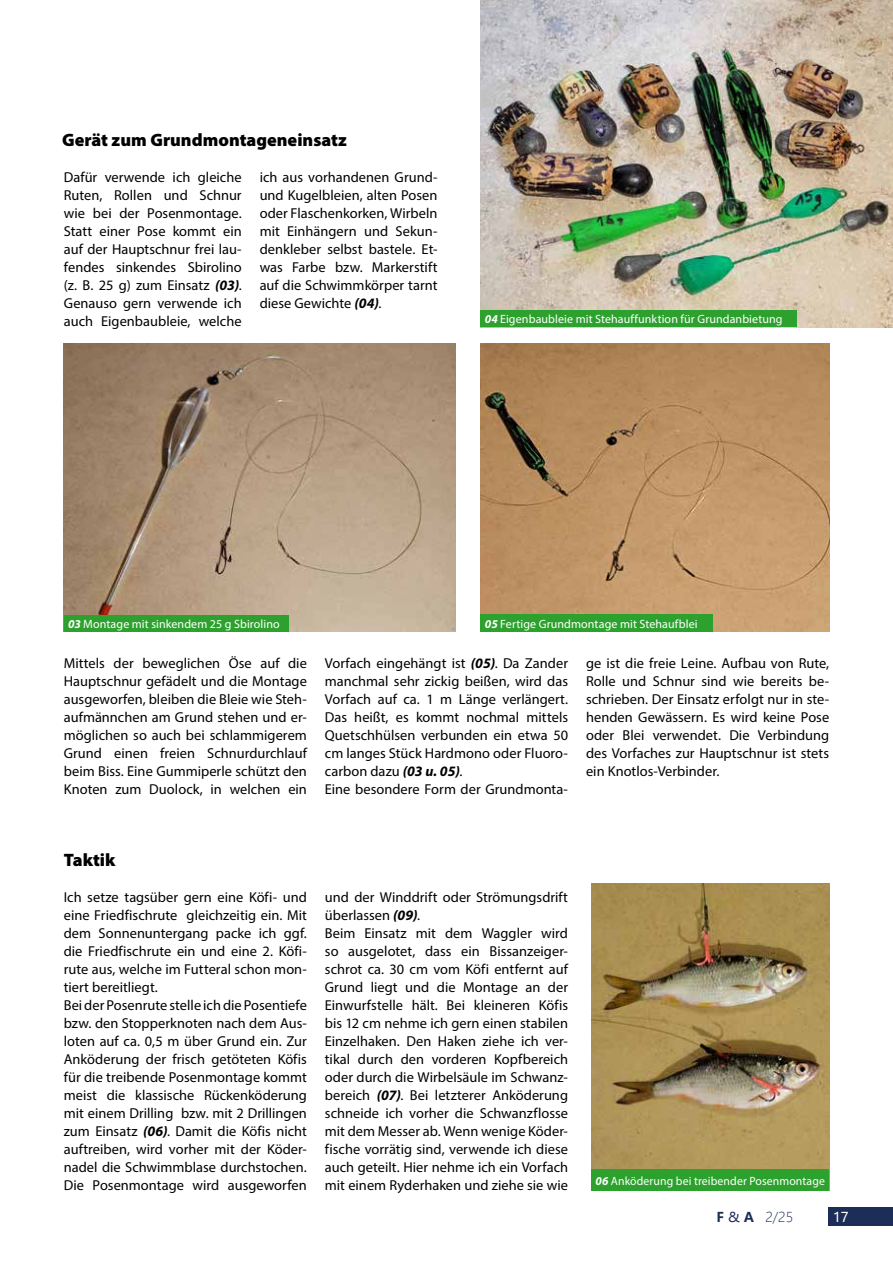
<style>
.page{position:relative;width:893px;height:1263px;background:#fff}
.page>*{position:absolute;margin:0;border:0;box-sizing:border-box;transform-origin:0 0}
.t1{font:18px "Myriad Variable Concept";color:#000}
.t2{font:14.4px/18px "Myriad Pro";letter-spacing:.005em;color:#000;text-align:justify}
.t3{font:300 13.5px "Microsoft Ya Hei";color:#1c2e57}
.t4{font:13.5px "Microsoft Ya Hei";color:#fff}
.t5{font:12px "Myriad Pro";letter-spacing:.01em;color:#fff}
.s1{font-weight:700;font-style:italic}
.s2{font-weight:700}
.s3{font-weight:400}
</style>
<div class="page">
<div style="left:829px;top:1208px;width:64px;height:18px;background:#1c2e57"></div>
<img style="left:591px;top:884px;width:238px;height:285px">
<img style="left:64px;top:344px;width:391px;height:288px">
<img style="left:480px;top:0;width:413px;height:327px">
<img style="left:480px;top:344px;width:349px;height:288px">
<div style="left:591px;top:1169px;width:238px;height:22px;background:#2da12e"></div>
<div style="left:64px;top:615px;width:224px;height:16px;background:#2da12e"></div>
<div style="left:481px;top:615px;width:232px;height:17px;background:#2da12e"></div>
<div style="left:480px;top:310px;width:317px;height:17px;background:#2da12e"></div>
<p class="t1" style="left:62px;top:129px;width:286px">Gerät zum Grundmontageneinsatz</p>
<p class="t2" style="left:64px;top:168px;width:179px">Dafür verwende ich gleiche Ruten, Rollen und Schnur wie bei der Posenmontage.<br>Statt einer Pose kommt ein auf der Hauptschnur frei lau&shy;fendes sinkendes Sbirolino (z. B. 25 g) zum Einsatz <span class="s1">(03)</span>.<br>Genauso gern verwende ich auch Eigenbaubleie, welche</p>
<p class="t2" style="left:260px;top:168px;width:179px">ich aus vorhandenen Grund&shy;und Kugelbleien, alten Posen oder Flaschenkorken, Wirbeln mit Einhängern und Sekun&shy;denkleber selbst bastele. Et&shy;was Farbe bzw. Markerstift auf die Schwimmkörper tarnt diese Gewichte <span class="s1">(04)</span>.</p>
<p class="t5" style="left:485px;top:312px;width:299px"><span class="s1">04</span> Eigenbaubleie mit Stehauffunktion für Grundanbietung</p>
<p class="t5" style="left:68px;top:616px;width:213px"><span class="s1">03</span> Montage mit sinkendem 25 g Sbirolino</p>
<p class="t5" style="left:485px;top:616px;width:214px"><span class="s1">05</span> Fertige Grundmontage mit Stehaufblei</p>
<p class="t2" style="left:64px;top:654px;width:245px">Mittels der beweglichen Öse auf die Hauptschnur gefädelt und die Montage ausgeworfen, bleiben die Bleie wie Steh&shy;aufmännchen am Grund stehen und er&shy;möglichen so auch bei schlammigerem Grund einen freien Schnurdurchlauf beim Biss. Eine Gummiperle schützt den Knoten zum Duolock, in welchen ein</p>
<p class="t2" style="left:325px;top:654px;width:245px;text-align:left">Vorfach eingehängt ist <span class="s1">(05)</span>. Da Zander manchmal sehr zickig beißen, wird das Vorfach auf ca. 1 m Länge verlängert.<br>Das heißt, es kommt nochmal mittels Quetschhülsen verbunden ein etwa 50 cm langes Stück Hardmono oder Fluoro&shy;carbon dazu <span class="s1">(03 u. 05)</span>.<br>Eine besondere Form der Grundmonta-</p>
<p class="t2" style="left:586px;top:654px;width:245px">ge ist die freie Leine. Aufbau von Rute, Rolle und Schnur sind wie bereits be&shy;schrieben. Der Einsatz erfolgt nur in ste&shy;henden Gewässern. Es wird keine Pose oder Blei verwendet. Die Verbindung des Vorfaches zur Hauptschnur ist stets ein Knotlos-Verbinder.</p>
<p class="t1" style="left:64px;top:849px;width:53px">Taktik</p>
<p class="t2" style="left:64px;top:888px;width:245px;text-align:left">Ich setze tagsüber gern eine Köfi- und eine Friedfischrute gleichzeitig ein. Mit dem Sonnenuntergang packe ich ggf. die Friedfischrute ein und eine 2. Köfi&shy;rute aus, welche im Futteral schon mon&shy;tiert bereitliegt.<br>Bei der Posenrute stelle ich die Posentiefe bzw. den Stopperknoten nach dem Aus&shy;loten auf ca. 0,5 m über Grund ein. Zur Anköderung der frisch getöteten Köfis für die treibende Posenmontage kommt meist die klassische Rückenköderung mit einem Drilling bzw. mit 2 Drillingen zum Einsatz <span class="s1">(06)</span>. Damit die Köfis nicht auftreiben, wird vorher mit der Köder&shy;nadel die Schwimmblase durchstochen.<br>Die Posenmontage wird ausgeworfen</p>
<p class="t2" style="left:325px;top:888px;width:245px;text-align:left">und der Winddrift oder Strömungsdrift überlassen <span class="s1">(09)</span>.<br>Beim Einsatz mit dem Waggler wird so ausgelotet, dass ein Bissanzeiger&shy;schrot ca. 30 cm vom Köfi entfernt auf Grund liegt und die Montage an der Einwurfstelle hält. Bei kleineren Köfis bis 12 cm nehme ich gern einen stabilen Einzelhaken. Den Haken ziehe ich ver&shy;tikal durch den vorderen Kopfbereich oder durch die Wirbelsäule im Schwanz&shy;bereich <span class="s1">(07)</span>. Bei letzterer Anköderung schneide ich vorher die Schwanzflosse mit dem Messer ab. Wenn wenige Köder&shy;fische vorrätig sind, verwende ich diese auch geteilt. Hier nehme ich ein Vorfach mit einem Ryderhaken und ziehe sie wie</p>
<p class="t5" style="left:595px;top:1173px;width:231px"><span class="s1">06</span> Anköderung bei treibender Posenmontage</p>
<p class="t3" style="left:717px;top:1208px;width:78px"><span class="s2">F</span> <span class="s3">&amp;</span> <span class="s2">A</span> 2/25</p>
<p class="t4" style="left:833px;top:1208px;width:17px">17</p>
</div>
